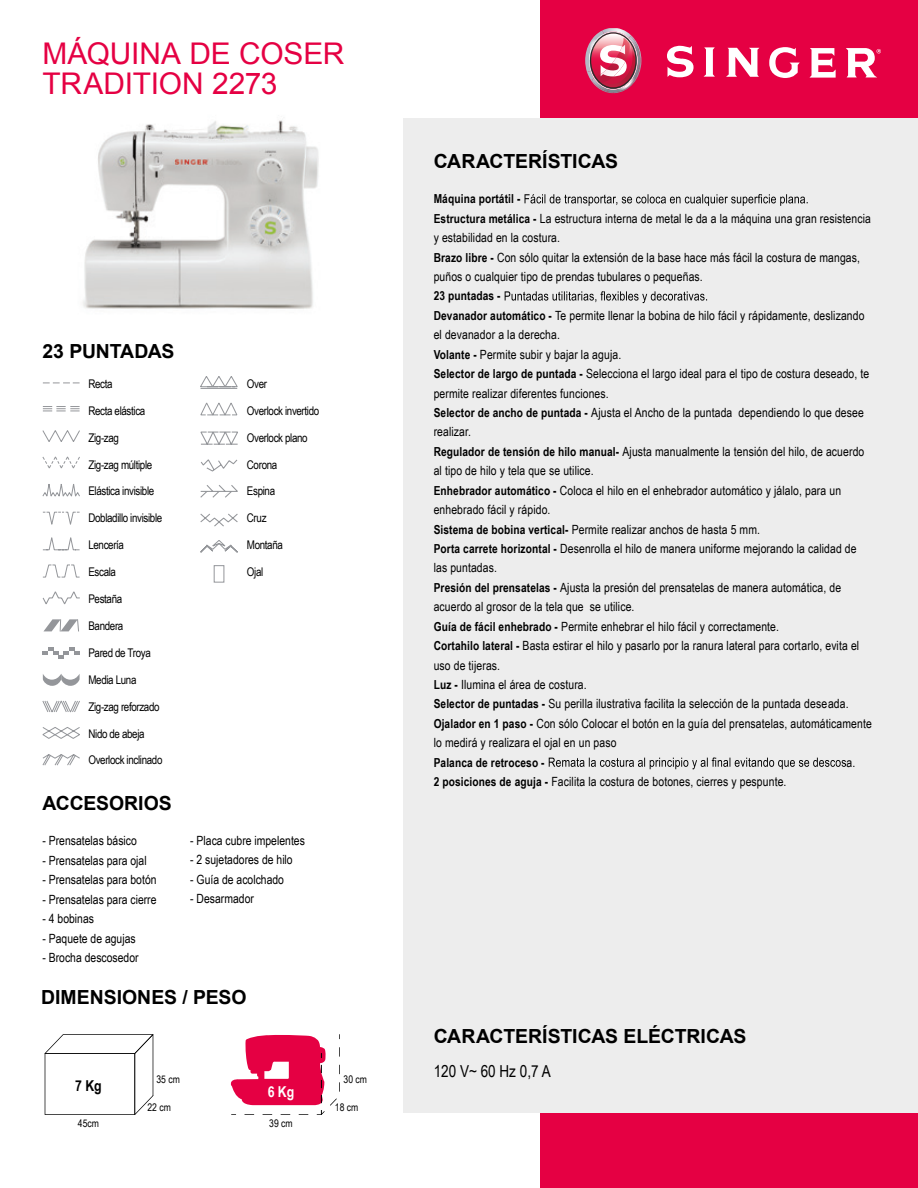
<style>
.page{position:relative;width:918px;height:1188px;background:#fff}
.page>*{position:absolute;margin:0;border:0;box-sizing:border-box;transform-origin:0 0}
.t1{font:29.85px/29.8px "Arial";letter-spacing:-.005em;color:#e50043}
.t2{font:700 19.5px "Arial";letter-spacing:-.005em;color:#000}
.t3{font:16.5px "Arial Narrow";color:#000}
.t4{font:700 15px "Arial Narrow";color:#000}
.t5{font:700 15px "Arial Narrow";color:#fff}
.t6{font:12.75px/19.5px "Arial Narrow";letter-spacing:.01em;color:#000}
.t7{font:700 12.45px "Arial Narrow";letter-spacing:.01em;color:#000}
.t8{font:12px "Arial Narrow";letter-spacing:-.03em;color:#000}
.t9{font:10.5px "Arial Narrow";color:#000}
.s1{font-weight:700;font-size:12.45px}
</style>
<div class="page">
<div style="left:540px;top:0;width:378px;height:1188px;background:#e50043"></div>
<div style="left:403px;top:118px;width:515px;height:995px;background:#ededed"></div>
<img style="left:585px;top:28px;width:56px;height:65px">
<svg style="left:667px;top:46px;width:27px;height:31px"></svg>
<svg style="left:704px;top:47px;width:11px;height:30px"></svg>
<svg style="left:726px;top:48px;width:33px;height:29px"></svg>
<svg style="left:769px;top:47px;width:31px;height:31px"></svg>
<svg style="left:809px;top:48px;width:27px;height:30px"></svg>
<svg style="left:846px;top:48px;width:35px;height:29px"></svg>
<svg style="left:42px;top:382px;width:38px;height:384px"></svg>
<svg style="left:525px;top:194px;width:283px;height:12px"></svg>
<svg style="left:505px;top:291px;width:202px;height:12px"></svg>
<svg style="left:549px;top:757px;width:297px;height:12px"></svg>
<svg style="left:45px;top:1034px;width:108px;height:81px"></svg>
<svg style="left:230px;top:1034px;width:110px;height:81px"></svg>
<img style="left:82px;top:120px;width:237px;height:189px">
<svg style="left:200px;top:513px;width:38px;height:61px"></svg>
<div style="left:214px;top:565px;width:10px;height:18px;border:1px solid #94969a"></div>
<svg style="left:200px;top:376px;width:38px;height:40px"></svg>
<svg style="left:200px;top:431px;width:38px;height:67px"></svg>
<h1 class="t1" style="left:43px;top:39px;width:303px">MÁQUINA DE COSER<br>TRADITION 2273</h1>
<h2 class="t2" style="left:43px;top:338px;width:134px">23 PUNTADAS</h2>
<p class="t8" style="left:88px;top:375px;width:26px">Recta</p>
<p class="t8" style="left:88px;top:402px;width:58px">Recta elástica</p>
<p class="t8" style="left:88px;top:429px;width:32px">Zig-zag</p>
<p class="t8" style="left:88px;top:456px;width:65px">Zig-zag múltiple</p>
<p class="t8" style="left:88px;top:482px;width:67px">Elástica invisible</p>
<p class="t8" style="left:88px;top:509px;width:75px">Dobladillo invisible</p>
<p class="t8" style="left:88px;top:536px;width:37px">Lencería</p>
<p class="t8" style="left:88px;top:563px;width:29px">Escala</p>
<p class="t8" style="left:88px;top:590px;width:35px">Pestaña</p>
<p class="t8" style="left:88px;top:617px;width:36px">Bandera</p>
<p class="t8" style="left:88px;top:644px;width:64px">Pared de Troya</p>
<p class="t8" style="left:88px;top:671px;width:49px">Media Luna</p>
<p class="t8" style="left:88px;top:698px;width:73px">Zig-zag reforzado</p>
<p class="t8" style="left:88px;top:725px;width:58px">Nido de abeja</p>
<p class="t8" style="left:88px;top:751px;width:76px">Overlock inclinado</p>
<h2 class="t2" style="left:43px;top:790px;width:131px">ACCESORIOS</h2>
<p class="t6" style="left:43px;top:831px;width:96px">- Prensatelas básico</p>
<p class="t6" style="left:43px;top:850px;width:106px">- Prensatelas para ojal</p>
<p class="t6" style="left:43px;top:870px;width:116px">- Prensatelas para botón</p>
<p class="t6" style="left:43px;top:889px;width:116px">- Prensatelas para cierre</p>
<p class="t6" style="left:43px;top:908px;width:53px">- 4 bobinas</p>
<p class="t6" style="left:43px;top:928px;width:95px">- Paquete de agujas</p>
<p class="t6" style="left:43px;top:947px;width:98px">- Brocha descosedor</p>
<p class="t8" style="left:247px;top:375px;width:22px">Over</p>
<p class="t8" style="left:247px;top:402px;width:74px">Overlock invertido</p>
<p class="t8" style="left:247px;top:429px;width:62px">Overlock plano</p>
<p class="t8" style="left:247px;top:456px;width:32px">Corona</p>
<p class="t8" style="left:247px;top:482px;width:30px">Espina</p>
<p class="t8" style="left:247px;top:509px;width:21px">Cruz</p>
<p class="t8" style="left:247px;top:536px;width:37px">Montaña</p>
<p class="t8" style="left:247px;top:563px;width:18px">Ojal</p>
<p class="t6" style="left:190px;top:830px;width:116px">- Placa cubre impelentes</p>
<p class="t6" style="left:190px;top:850px;width:104px">- 2 sujetadores de hilo</p>
<p class="t6" style="left:190px;top:869px;width:95px">- Guía de acolchado</p>
<p class="t6" style="left:190px;top:888px;width:65px">- Desarmador</p>
<h2 class="t2" style="left:41px;top:985px;width:207px">DIMENSIONES / PESO</h2>
<p class="t9" style="left:156px;top:1071px;width:25px">35 cm</p>
<p class="t9" style="left:344px;top:1071px;width:25px">30 cm</p>
<p class="t9" style="left:147px;top:1100px;width:25px">22 cm</p>
<p class="t9" style="left:335px;top:1100px;width:25px">18 cm</p>
<p class="t4" style="left:75px;top:1074px;width:28px">7 Kg</p>
<p class="t5" style="left:268px;top:1080px;width:28px">6 Kg</p>
<p class="t9" style="left:78px;top:1115px;width:23px">45cm</p>
<p class="t9" style="left:269px;top:1115px;width:25px">39 cm</p>
<h2 class="t2" style="left:434px;top:148px;width:186px">CARACTERÍSTICAS</h2>
<p class="t7" style="left:434px;top:190px;width:88px">Máquina portátil -</p>
<p class="t6" style="left:434px;top:208px;width:439px"><span class="s1">Estructura metálica -</span> La estructura interna de metal le da a la máquina una gran resistencia y estabilidad en la costura.<br><span class="s1">Brazo libre -</span> Con sólo quitar la extensión de la base hace más fácil la costura de mangas, puños o cualquier tipo de prendas tubulares o pequeñas.</p>
<p class="t7" style="left:434px;top:287px;width:68px">23 puntadas -</p>
<p class="t6" style="left:434px;top:305px;width:440px"><span class="s1">Devanador automático -</span> Te permite llenar la bobina de hilo fácil y rápidamente, deslizando el devanador a la derecha.<br><span class="s1">Volante -</span> Permite subir y bajar la aguja.<br><span class="s1">Selector de largo de puntada -</span> Selecciona el largo ideal para el tipo de costura deseado, te permite realizar diferentes funciones.<br><span class="s1">Selector de ancho de puntada -</span> Ajusta el Ancho de la puntada dependiendo lo que desee realizar.<br><span class="s1">Regulador de tensión de hilo manual-</span> Ajusta manualmente la tensión del hilo, de acuerdo al tipo de hilo y tela que se utilice.<br><span class="s1">Enhebrador automático -</span> Coloca el hilo en el enhebrador automático y jálalo, para un enhebrado fácil y rápido.<br><span class="s1">Sistema de bobina vertical-</span> Permite realizar anchos de hasta 5 mm.<br><span class="s1">Porta carrete horizontal -</span> Desenrolla el hilo de manera uniforme mejorando la calidad de las puntadas.<br><span class="s1">Presión del prensatelas -</span> Ajusta la presión del prensatelas de manera automática, de acuerdo al grosor de la tela que se utilice.<br><span class="s1">Guía de fácil enhebrado -</span> Permite enhebrar el hilo fácil y correctamente.<br><span class="s1">Cortahilo lateral -</span> Basta estirar el hilo y pasarlo por la ranura lateral para cortarlo, evita el uso de tijeras.<br><span class="s1">Luz -</span> Ilumina el área de costura.<br><span class="s1">Selector de puntadas -</span> Su perilla ilustrativa facilita la selección de la puntada deseada.<br><span class="s1">Ojalador en 1 paso -</span> Con sólo Colocar el botón en la guía del prensatelas, automáticamente lo medirá y realizara el ojal en un paso</p>
<p class="t7" style="left:434px;top:753px;width:112px">Palanca de retroceso -</p>
<p class="t6" style="left:847px;top:752px;width:10px">a.</p>
<p class="t6" style="left:434px;top:771px;width:354px"><span class="s1">2 posiciones de aguja -</span> Facilita la costura de botones, cierres y pespunte.</p>
<h2 class="t2" style="left:434px;top:1023px;width:314px">CARACTERÍSTICAS ELÉCTRICAS</h2>
<p class="t3" style="left:434px;top:1059px;width:119px">120 V~ 60 Hz 0,7 A</p>
</div>
